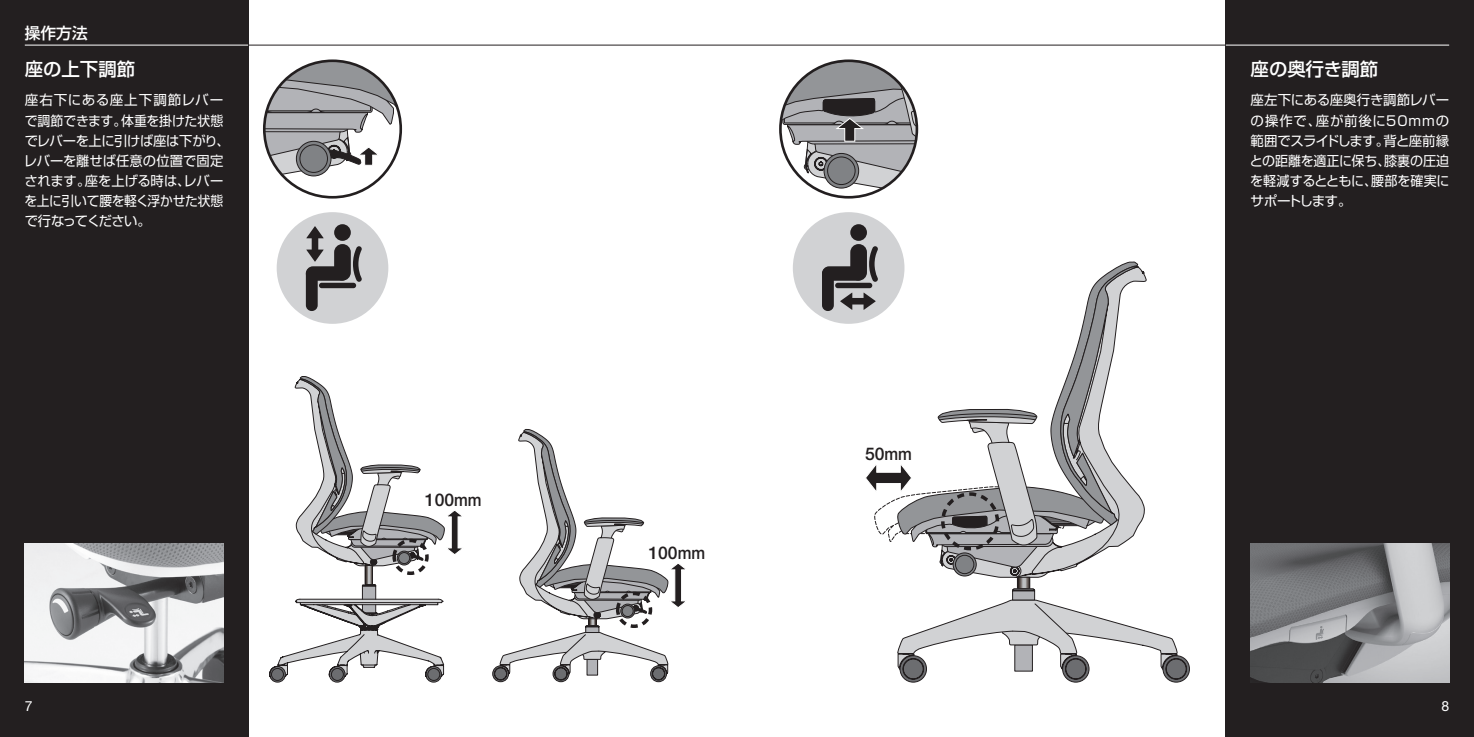
<style>
.page{position:relative;width:1474px;height:737px;background:#fff}
.page>*{position:absolute;margin:0;border:0;box-sizing:border-box;transform-origin:0 0}
.t1{font:500 18.38px "Shin Go Pro";color:#fff}
.t2{font:500 17.5px "Helvetica Neue";color:#231f20}
.t3{font:500 15.75px "Shin Go Pro";color:#fff}
.t4{font:14px "Helvetica Neue";color:#fff}
.t5{font:13.65px/20.1px "Shin Go Pro";letter-spacing:-.01em;color:#fff}
</style>
<div class="page">
<div style="left:1225px;top:0;width:248px;height:737px;background:#231f20"></div>
<div style="left:0;top:0;width:248px;height:737px;background:#231f20"></div>
<hr style="left:25px;top:45px;width:223px;height:1px;background:#fff">
<hr style="left:248px;top:45px;width:489px;height:1px;background:#231f20">
<hr style="left:737px;top:45px;width:488px;height:1px;background:#231f20">
<hr style="left:1225px;top:45px;width:224px;height:1px;background:#fff">
<svg style="left:367px;top:567px;width:4px;height:16px"></svg>
<div style="left:365px;top:565px;width:8px;height:20px;border:1px solid #231f20"></div>
<div style="left:392px;top:539px;width:37px;height:36px;border:4px dashed #231f20;border-radius:50%"></div>
<svg style="left:295px;top:376px;width:167px;height:190px"></svg>
<svg style="left:492px;top:429px;width:194px;height:253px"></svg>
<svg style="left:269px;top:584px;width:175px;height:98px"></svg>
<img style="left:25px;top:543px;width:198px;height:139px">
<svg style="left:264px;top:63px;width:137px;height:115px"></svg>
<div style="left:263px;top:59px;width:139px;height:139px;border:3px solid #231f20;border-radius:50%"></div>
<div style="left:277px;top:212px;width:111px;height:112px;background:#d1d2d4;border-radius:50%"></div>
<div style="left:319px;top:283px;width:37px;height:5px;background:#231f20;border-radius:3px"></div>
<div style="left:334px;top:244px;width:17px;height:36px;background:#231f20;border-radius:8px"></div>
<div style="left:306px;top:268px;width:12px;height:43px;background:#231f20;border-radius:6px"></div>
<div style="left:306px;top:266px;width:43px;height:15px;background:#231f20;border-radius:7px"></div>
<div style="left:334px;top:224px;width:17px;height:17px;background:#231f20;border-radius:50%"></div>
<svg style="left:306px;top:226px;width:18px;height:36px"></svg>
<svg style="left:353px;top:246px;width:9px;height:36px"></svg>
<div style="left:792px;top:212px;width:112px;height:112px;background:#d1d2d4;border-radius:50%"></div>
<div style="left:835px;top:283px;width:37px;height:5px;background:#231f20;border-radius:3px"></div>
<svg style="left:850px;top:244px;width:17px;height:36px"></svg>
<div style="left:822px;top:268px;width:11px;height:43px;background:#231f20;border-radius:6px"></div>
<div style="left:822px;top:266px;width:42px;height:15px;background:#231f20;border-radius:7px"></div>
<div style="left:850px;top:224px;width:17px;height:17px;background:#231f20;border-radius:50%"></div>
<svg style="left:780px;top:61px;width:136px;height:129px"></svg>
<svg style="left:840px;top:246px;width:349px;height:436px"></svg>
<img style="left:1250px;top:543px;width:199px;height:139px">
<p class="t3" style="left:25px;top:20px;width:64px">操作方法</p>
<h1 class="t1" style="left:25px;top:54px;width:112px">座の上下調節</h1>
<p class="t5" style="left:24px;top:89px;width:207px">座右下にある座上下調節レバーで調節できます。体重を掛けた状態でレバーを上に引けば座は下がり、レバーを離せば任意の位置で固定されます。座を上げる時は、レバーを上に引いて腰を軽く浮かせた状態で行なってください。</p>
<p class="t2" style="left:425px;top:489px;width:58px">100mm</p>
<p class="t2" style="left:648px;top:542px;width:58px">100mm</p>
<p class="t2" style="left:865px;top:443px;width:48px">50mm</p>
<h1 class="t1" style="left:1250px;top:54px;width:129px">座の奥行き調節</h1>
<p class="t5" style="left:1249px;top:89px;width:201px;text-align:justify">座左下にある座奥行き調節レバーの操作で、座が前後に50mmの範囲でスライドします。背と座前縁との距離を適正に保ち、膝裏の圧迫を軽減するとともに、腰部を確実にサポートします。</p>
<p class="t4" style="left:25px;top:697px;width:9px">7</p>
<p class="t4" style="left:1441px;top:697px;width:9px">8</p>
</div>
